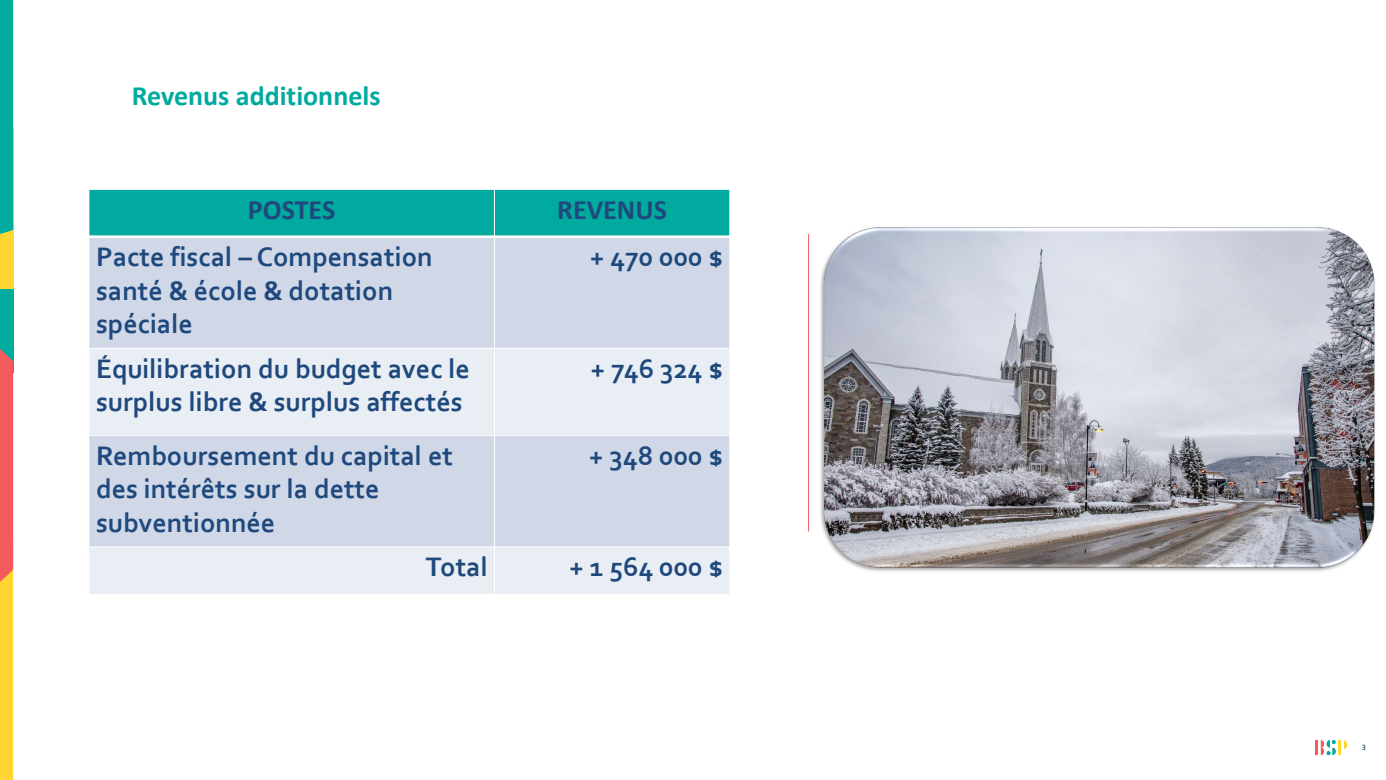
<style>
.page{position:relative;width:1386px;height:780px;background:#fff}
.page>*{position:absolute;margin:0;border:0;box-sizing:border-box;transform-origin:0 0}
.t1{font:700 28px/33.6px "Corbel";color:#1f497d}
.t2{font:700 28px "Calibri";color:#00aa9f}
.t3{font:700 28px "Calibri";color:#1f497d}
.t4{font:8.31px "Calibri";color:#0a3a4f}
</style>
<div class="page">
<hr style="left:0;top:0;width:63px;height:1px;background:#fbffff">
<hr style="left:1337px;top:739px;width:3px;height:15px;background:#ffd532">
<svg style="left:1320px;top:740px;width:15px;height:14px"></svg>
<hr style="left:1314px;top:739px;width:3px;height:15px;background:#f15b5d">
<svg style="left:1344px;top:740px;width:2px;height:8px"></svg>
<div style="left:0;top:289px;width:13px;height:83px;background:#00ac9e"></div>
<div style="left:0;top:128px;width:13px;height:161px;background:#ffd532"></div>
<div style="left:0;top:0;width:13px;height:234px;background:#00ac9e"></div>
<svg style="left:0;top:349px;width:13px;height:430px;background:#f49549"></svg>
<div style="left:89px;top:189px;width:405px;height:47px;background:#00aa9f"></div>
<div style="left:494px;top:189px;width:235px;height:47px;background:#00aa9f"></div>
<div style="left:89px;top:236px;width:405px;height:112px;background:#d0d8e8"></div>
<div style="left:494px;top:236px;width:235px;height:112px;background:#d0d8e8"></div>
<div style="left:89px;top:348px;width:405px;height:87px;background:#e9edf4"></div>
<div style="left:494px;top:348px;width:235px;height:87px;background:#e9edf4"></div>
<div style="left:89px;top:435px;width:405px;height:111px;background:#d0d8e8"></div>
<div style="left:494px;top:435px;width:235px;height:111px;background:#d0d8e8"></div>
<div style="left:89px;top:546px;width:405px;height:48px;background:#e9edf4"></div>
<div style="left:494px;top:546px;width:235px;height:48px;background:#e9edf4"></div>
<hr style="left:494px;top:189px;width:1px;height:405px;background:#fff">
<hr style="left:88px;top:235px;width:642px;height:3px;background:#fff">
<hr style="left:88px;top:347px;width:642px;height:1px;background:#fff">
<hr style="left:88px;top:435px;width:642px;height:1px;background:#fff">
<hr style="left:88px;top:546px;width:642px;height:1px;background:#fff">
<hr style="left:88px;top:189px;width:642px;height:1px;background:#fff">
<hr style="left:88px;top:593px;width:642px;height:1px;background:#fff">
<hr style="left:808px;top:234px;width:1px;height:297px;background:#f15b5d">
<img style="left:820px;top:227px;width:555px;height:345px">
<p class="t2" style="left:132px;top:76px;width:250px">Revenus additionnels</p>
<p class="t3" style="left:248px;top:189px;width:89px">POSTES</p>
<p class="t3" style="left:557px;top:189px;width:111px">REVENUS</p>
<p class="t1" style="left:96px;top:239px;width:338px">Pacte fiscal – Compensation santé &amp; école &amp; dotation spéciale</p>
<p class="t1" style="left:590px;top:239px;width:135px">+ 470 000 $</p>
<p class="t1" style="left:96px;top:351px;width:375px">Équilibration du budget avec le surplus libre &amp; surplus affectés</p>
<p class="t1" style="left:590px;top:351px;width:134px">+ 746 324 $</p>
<p class="t1" style="left:96px;top:438px;width:358px">Remboursement du capital et des intérêts sur la dette subventionnée</p>
<p class="t1" style="left:588px;top:438px;width:136px">+ 348 000 $</p>
<p class="t1" style="left:426px;top:549px;width:63px">Total</p>
<p class="t1" style="left:569px;top:549px;width:155px">+ 1 564 000 $</p>
<p class="t4" style="left:1361px;top:740px;width:6px">3</p>
</div>
